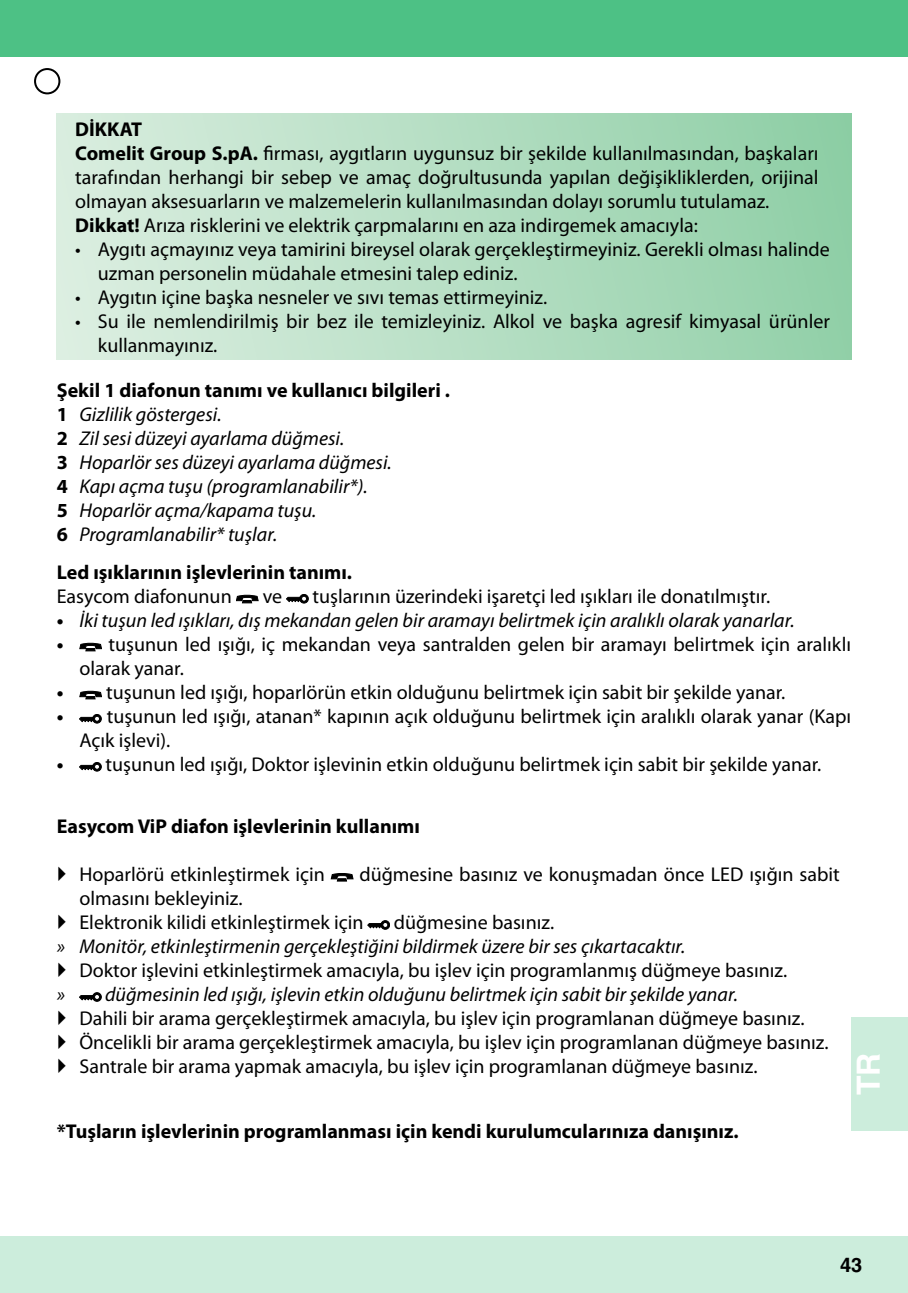
<style>
.page{position:relative;width:908px;height:1293px;background:#fff}
.page>*{position:absolute;margin:0;border:0;box-sizing:border-box;transform-origin:0 0}
.t1{font:700 32px "Helvetica";color:#fff}
.t2{font:20px/24px "Myriad Pro";color:#000}
.t3{font:italic 20px/24px "Myriad Pro";color:#000}
.t4{font:700 20px "Myriad Pro";color:#000}
.t5{font:700 20px "Helvetica";color:#000}
.s1{font-weight:700}
.s2{font-weight:700;font-style:normal}
</style>
<div class="page">
<div style="left:0;top:0;width:907px;height:57px;background:#4dc185"></div>
<div style="left:0;top:1236px;width:907px;height:57px;background:#cceddc"></div>
<div style="left:34px;top:68px;width:26px;height:26px;border:2px solid #000;border-radius:50%"></div>
<div style="left:850px;top:1017px;width:57px;height:113px;background:#cceddc"></div>
<div style="left:57px;top:113px;width:793px;height:246px;background:linear-gradient(to right,#dcefe1,#8fcfa6)"></div>
<svg style="left:331px;top:873px;width:22px;height:8px"></svg>
<div style="left:381px;top:920px;width:8px;height:9px;border:1px solid #000;border-radius:50%"></div>
<svg style="left:367px;top:922px;width:20px;height:6px"></svg>
<div style="left:93px;top:992px;width:8px;height:9px;border:1px solid #000;border-radius:50%"></div>
<svg style="left:79px;top:994px;width:20px;height:6px"></svg>
<svg style="left:236px;top:595px;width:22px;height:8px"></svg>
<div style="left:299px;top:594px;width:9px;height:9px;border:1px solid #000;border-radius:50%"></div>
<svg style="left:286px;top:596px;width:20px;height:6px"></svg>
<svg style="left:79px;top:643px;width:23px;height:8px"></svg>
<svg style="left:79px;top:691px;width:23px;height:8px"></svg>
<div style="left:93px;top:714px;width:8px;height:9px;border:1px solid #000;border-radius:50%"></div>
<svg style="left:79px;top:716px;width:20px;height:6px"></svg>
<div style="left:93px;top:762px;width:8px;height:9px;border:1px solid #000;border-radius:50%"></div>
<svg style="left:79px;top:764px;width:20px;height:6px"></svg>
<p class="t2" style="left:75px;top:117px;width:744px"><span class="s1">DİKKAT<br>Comelit Group S.pA.</span> firması, aygıtların uygunsuz bir şekilde kullanılmasından, başkaları tarafından herhangi bir sebep ve amaç doğrultusunda yapılan değişikliklerden, orijinal olmayan aksesuarların ve malzemelerin kullanılmasından dolayı sorumlu tutulamaz.<br><span class="s1">Dikkat!</span> Arıza risklerini ve elektrik çarpmalarını en aza indirgemek amacıyla:</p>
<p class="t2" style="left:98px;top:237px;width:733px;text-indent:-23px">• Aygıtı açmayınız veya tamirini bireysel olarak gerçekleştirmeyiniz. Gerekli olması halinde uzman personelin müdahale etmesini talep ediniz.</p>
<p class="t2" style="left:75px;top:285px;width:473px">• Aygıtın içine başka nesneler ve sıvı temas ettirmeyiniz.</p>
<p class="t2" style="left:98px;top:309px;width:733px;text-indent:-23px">• Su ile nemlendirilmiş bir bez ile temizleyiniz. Alkol ve başka agresif kimyasal ürünler kullanmayınız.</p>
<p class="t3" style="left:57px;top:378px;width:394px"><span class="s2">Şekil 1 diafonun tanımı ve kullanıcı bilgileri .<br>1</span> Gizlilik göstergesi.<br><span class="s2">2</span> Zil sesi düzeyi ayarlama düğmesi.<br><span class="s2">3</span> Hoparlör ses düzeyi ayarlama düğmesi.<br><span class="s2">4</span> Kapı açma tuşu (programlanabilir*).<br><span class="s2">5</span> Hoparlör açma/kapama tuşu.<br><span class="s2">6</span> Programlanabilir* tuşlar.</p>
<p class="t4" style="left:57px;top:559px;width:297px">Led ışıklarının işlevlerinin tanımı.</p>
<p class="t2" style="left:57px;top:584px;width:176px">Easycom diafonunun</p>
<p class="t2" style="left:262px;top:584px;width:21px">ve</p>
<p class="t2" style="left:312px;top:584px;width:459px">tuşlarının üzerindeki işaretçi led ışıkları ile donatılmıştır.</p>
<p class="t3" style="left:57px;top:608px;width:739px"><span class="s2">•</span> İki tuşun led ışıkları, dış mekandan gelen bir aramayı belirtmek için aralıklı olarak yanarlar.</p>
<p class="t2" style="left:79px;top:632px;width:772px;text-indent:-23px"><span class="s1">•</span> tuşunun led ışığı, iç mekandan veya santralden gelen bir aramayı belirtmek için aralıklı olarak yanar.</p>
<p class="t2" style="left:57px;top:680px;width:729px"><span class="s1">•</span> tuşunun led ışığı, hoparlörün etkin olduğunu belirtmek için sabit bir şekilde yanar.</p>
<p class="t2" style="left:79px;top:704px;width:773px;text-indent:-23px"><span class="s1">•</span> tuşunun led ışığı, atanan* kapının açık olduğunu belirtmek için aralıklı olarak yanar (Kapı<br>Açık işlevi).</p>
<p class="t2" style="left:57px;top:752px;width:765px"><span class="s1">•</span> tuşunun led ışığı, Doktor işlevinin etkin olduğunu belirtmek için sabit bir şekilde yanar.</p>
<p class="t4" style="left:57px;top:813px;width:364px">Easycom ViP diafon işlevlerinin kullanımı</p>
<p class="t2" style="left:79px;top:862px;width:247px">Hoparlörü etkinleştirmek için</p>
<p class="t2" style="left:359px;top:862px;width:481px">düğmesine basınız ve konuşmadan önce LED ışığın sabit</p>
<p class="t2" style="left:79px;top:886px;width:285px">olmasını bekleyiniz.<br>Elektronik kilidi etkinleştirmek için</p>
<p class="t2" style="left:394px;top:910px;width:162px">düğmesine basınız.</p>
<p class="t3" style="left:57px;top:934px;width:630px">» Monitör, etkinleştirmenin gerçekleştiğini bildirmek üzere bir ses çıkartacaktır.</p>
<p class="t2" style="left:79px;top:958px;width:709px">Doktor işlevini etkinleştirmek amacıyla, bu işlev için programlanmış düğmeye basınız.</p>
<p class="t3" style="left:57px;top:982px;width:682px">» düğmesinin led ışığı, işlevin etkin olduğunu belirtmek için sabit bir şekilde yanar.</p>
<p class="t2" style="left:79px;top:1006px;width:750px">Dahili bir arama gerçekleştirmek amacıyla, bu işlev için programlanan düğmeye basınız.<br>Öncelikli bir arama gerçekleştirmek amacıyla, bu işlev için programlanan düğmeye basınız.<br>Santrale bir arama yapmak amacıyla, bu işlev için programlanan düğmeye basınız.</p>
<p class="t4" style="left:57px;top:1117px;width:683px">*Tuşların işlevlerinin programlanması için kendi kurulumcularınıza danışınız.</p>
<h1 class="t1" style="left:848px;top:1095px;width:44px;rotate:-90deg">TR</h1>
<p class="t5" style="left:839px;top:1253px;width:24px">43</p>
</div>
